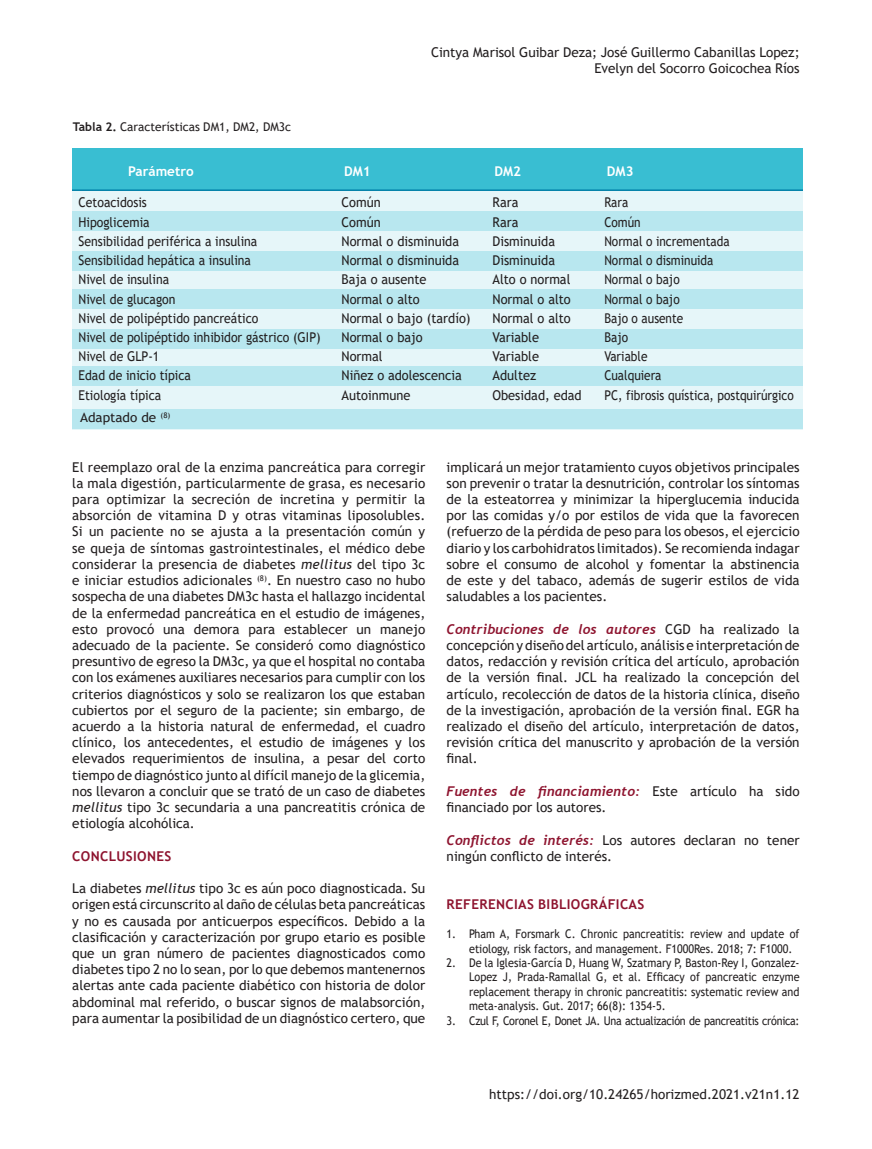
<style>
.page{position:relative;width:872px;height:1149px;background:#fff}
.page>*{position:absolute;margin:0;border:0;box-sizing:border-box;transform-origin:0 0}
.TEXTO_PRINCIPAL_HORI{font:13.5px/16.2px "Trebuchet MS";color:#231f20;text-align:justify}
.SUBTITULO_minusculas{font:13.5px/16.2px "Trebuchet MS";color:#231f20}
.TEXTO_PRINCIPAL_HORI-2{font:13.5px/19.2px "Trebuchet MS";color:#231f20;scale:.91 1}
.TEXTO_PRINCIPAL_HORI-3{font:13.5px/19.2px "Trebuchet MS";color:#231f20;scale:.95 1}
.TEXTO_PRINCIPAL_HORI-4{font:13.5px/19.2px "Trebuchet MS";color:#231f20;scale:.88 1}
.ENCABEZADO_AUTOR{font:13.5px/16.2px "Trebuchet MS";color:#231f20;text-align:right}
.SUBTITULO_MINUSCULAS{font:700 13.5px "Trebuchet MS";letter-spacing:.025em;color:#8e142f}
.t1{font:700 13.5px "Trebuchet MS";color:#fff}
.t2{font:13.2px "Trebuchet MS";color:#231f20}
.REFERENCIAS_BIBLIOGR{font:12px/14.4px "Trebuchet MS";color:#231f20;scale:.9 1}
.REFERENCIAS_BIBLIOGR-2{font:12px "Trebuchet MS";letter-spacing:-.025em;color:#231f20;scale:.9 1}
.LEYENDAS_cuadros{font:12px "Trebuchet MS";color:#231f20}
.s1{font-weight:700}
.s2{font-style:italic}
.s3{font-family:"Trebuchet";font-weight:700;font-style:italic;color:#8e142f}
</style>
<div class="page">
<div style="left:72px;top:148px;width:731px;height:281px;background:#e6f6f9"></div>
<div style="left:72px;top:212px;width:731px;height:19px;background:#b8e7ef"></div>
<div style="left:72px;top:251px;width:731px;height:19px;background:#b8e7ef"></div>
<div style="left:72px;top:289px;width:731px;height:19px;background:#b8e7ef"></div>
<div style="left:72px;top:329px;width:731px;height:19px;background:#b8e7ef"></div>
<div style="left:72px;top:366px;width:731px;height:19px;background:#b8e7ef"></div>
<div style="left:72px;top:409px;width:731px;height:19px;background:#b8e7ef"></div>
<div style="left:72px;top:148px;width:731px;height:42px;background:#39bed2"></div>
<hr style="left:72px;top:189px;width:731px;height:2px;background:#0080a8">
<p class="LEYENDAS_cuadros" style="left:73px;top:119px;width:220px"><span class="s1">Tabla 2.</span> Características DM1, DM2, DM3c</p>
<p class="ENCABEZADO_AUTOR" style="left:431px;top:44px;width:370px">Cintya Marisol Guibar Deza; José Guillermo Cabanillas Lopez;<br>Evelyn del Socorro Goicochea Ríos</p>
<p class="t1" style="left:128px;top:163px;width:67px">Parámetro</p>
<p class="t1" style="left:344px;top:163px;width:28px">DM1</p>
<p class="t1" style="left:494px;top:163px;width:28px">DM2</p>
<p class="t1" style="left:607px;top:163px;width:28px">DM3</p>
<p class="TEXTO_PRINCIPAL_HORI-2" style="left:79px;top:193px;width:267px">Cetoacidosis<br>Hipoglicemia<br>Sensibilidad periférica a insulina<br>Sensibilidad hepática a insulina<br>Nivel de insulina<br>Nivel de glucagon<br>Nivel de polipéptido pancreático<br>Nivel de polipéptido inhibidor gástrico (GIP)<br>Nivel de GLP-1<br>Edad de inicio típica<br>Etiología típica</p>
<p class="TEXTO_PRINCIPAL_HORI-3" style="left:341px;top:193px;width:137px">Común<br>Común<br>Normal o disminuida<br>Normal o disminuida<br>Baja o ausente<br>Normal o alto<br>Normal o bajo (tardío)<br>Normal o bajo<br>Normal<br>Niñez o adolescencia<br>Autoinmune</p>
<p class="TEXTO_PRINCIPAL_HORI-3" style="left:492px;top:193px;width:95px">Rara<br>Rara<br>Disminuida<br>Disminuida<br>Alto o normal<br>Normal o alto<br>Normal o alto<br>Variable<br>Variable<br>Adultez<br>Obesidad, edad</p>
<p class="TEXTO_PRINCIPAL_HORI-4" style="left:604px;top:193px;width:217px">Rara<br>Común<br>Normal o incrementada<br>Normal o disminuida<br>Normal o bajo<br>Normal o bajo<br>Bajo o ausente<br>Bajo<br>Variable<br>Cualquiera<br>PC, fibrosis quística, postquirúrgico</p>
<p class="t2" style="left:80px;top:409px;width:92px">Adaptado de <sup>(8)</sup></p>
<p class="TEXTO_PRINCIPAL_HORI" style="left:72px;top:458px;width:354px">El reemplazo oral de la enzima pancreática para corregir la mala digestión, particularmente de grasa, es necesario para optimizar la secreción de incretina y permitir la absorción de vitamina D y otras vitaminas liposolubles.<br>Si un paciente no se ajusta a la presentación común y se queja de síntomas gastrointestinales, el médico debe considerar la presencia de diabetes <span class="s2">mellitus</span> del tipo 3c e iniciar estudios adicionales <sup>(8)</sup>. En nuestro caso no hubo sospecha de una diabetes DM3c hasta el hallazgo incidental de la enfermedad pancreática en el estudio de imágenes, esto provocó una demora para establecer un manejo adecuado de la paciente. Se consideró como diagnóstico presuntivo de egreso la DM3c, ya que el hospital no contaba con los exámenes auxiliares necesarios para cumplir con los criterios diagnósticos y solo se realizaron los que estaban cubiertos por el seguro de la paciente; sin embargo, de acuerdo a la historia natural de enfermedad, el cuadro clínico, los antecedentes, el estudio de imágenes y los elevados requerimientos de insulina, a pesar del corto tiempo de diagnóstico junto al difícil manejo de la glicemia, nos llevaron a concluir que se trató de un caso de diabetes <span class="s2">mellitus</span> tipo 3c secundaria a una pancreatitis crónica de etiología alcohólica.</p>
<p class="SUBTITULO_MINUSCULAS" style="left:72px;top:847px;width:101px">CONCLUSIONES</p>
<p class="TEXTO_PRINCIPAL_HORI" style="left:72px;top:879px;width:354px">La diabetes <span class="s2">mellitus</span> tipo 3c es aún poco diagnosticada. Su origen está circunscrito al daño de células beta pancreáticas y no es causada por anticuerpos específicos. Debido a la clasificación y caracterización por grupo etario es posible que un gran número de pacientes diagnosticados como diabetes tipo 2 no lo sean, por lo que debemos mantenernos alertas ante cada paciente diabético con historia de dolor abdominal mal referido, o buscar signos de malabsorción, para aumentar la posibilidad de un diagnóstico certero, que</p>
<p class="TEXTO_PRINCIPAL_HORI" style="left:446px;top:458px;width:354px">implicará un mejor tratamiento cuyos objetivos principales son prevenir o tratar la desnutrición, controlar los síntomas de la esteatorrea y minimizar la hiperglucemia inducida por las comidas y/o por estilos de vida que la favorecen (refuerzo de la pérdida de peso para los obesos, el ejercicio diario y los carbohidratos limitados). Se recomienda indagar sobre el consumo de alcohol y fomentar la abstinencia de este y del tabaco, además de sugerir estilos de vida saludables a los pacientes.</p>
<p class="SUBTITULO_minusculas" style="left:446px;top:620px;width:354px;text-align:justify"><span class="s3">Contribuciones de los autores</span> CGD ha realizado la concepción y diseño del artículo, análisis e interpretación de datos, redacción y revisión crítica del artículo, aprobación de la versión final. JCL ha realizado la concepción del artículo, recolección de datos de la historia clínica, diseño de la investigación, aprobación de la versión final. EGR ha realizado el diseño del artículo, interpretación de datos, revisión crítica del manuscrito y aprobación de la versión final.</p>
<p class="SUBTITULO_minusculas" style="left:446px;top:782px;width:354px"><span class="s3">Fuentes de financiamiento:</span> Este artículo ha sido financiado por los autores.</p>
<p class="SUBTITULO_minusculas" style="left:446px;top:831px;width:354px"><span class="s3">Conflictos de interés:</span> Los autores declaran no tener ningún conflicto de interés.</p>
<p class="SUBTITULO_MINUSCULAS" style="left:446px;top:895px;width:199px">REFERENCIAS BIBLIOGRÁFICAS</p>
<p class="REFERENCIAS_BIBLIOGR" style="left:469px;top:926px;width:369px;text-indent:-22px">1. Pham A, Forsmark C. Chronic pancreatitis: review and update of etiology, risk factors, and management. F1000Res. 2018; 7: F1000.</p>
<p class="REFERENCIAS_BIBLIOGR" style="left:469px;top:955px;width:369px;text-align:justify;text-indent:-22px">2. De la Iglesia-García D, Huang W, Szatmary P, Baston-Rey I, Gonzalez-Lopez J, Prada-Ramallal G, et al. Efficacy of pancreatic enzyme replacement therapy in chronic pancreatitis: systematic review and meta-analysis. Gut. 2017; 66(8): 1354-5.</p>
<p class="REFERENCIAS_BIBLIOGR-2" style="left:446px;top:1012px;width:394px">3. Czul F, Coronel E, Donet JA. Una actualización de pancreatitis crónica:</p>
<p class="TEXTO_PRINCIPAL_HORI" style="left:489px;top:1085px;width:312px">https://doi.org/10.24265/horizmed.2021.v21n1.12</p>
</div>
